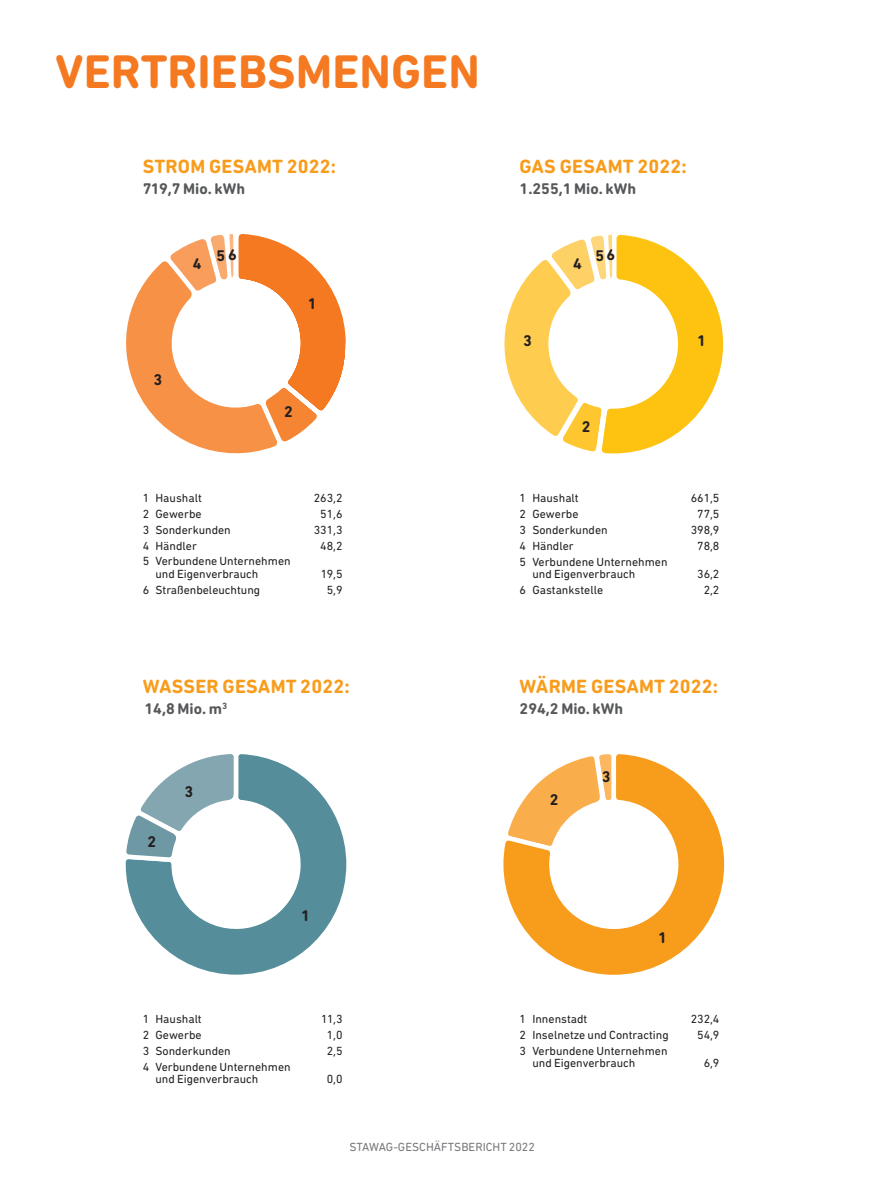
<style>
.page{position:relative;width:893px;height:1191px;background:#fff}
.page>*{position:absolute;margin:0;border:0;box-sizing:border-box;transform-origin:0 0}
.t1{font:700 48px "DIN Next Rounded LT Pro";color:#f47921}
.t2{font:700 19.5px "DIN Next Rounded LT Pro";letter-spacing:.01em;color:#f89c1c}
.t3{font:700 15.75px "DIN Next Rounded LT Pro";color:#57585a}
.t4{font:700 15.75px "DIN Next Rounded LT Pro";color:#231f20}
.t5{font:12px/12.8px "DIN Next Rounded LT Pro";color:#231f20}
.t6{font:12px "DIN Next Rounded LT Pro";color:#76787b}
</style>
<div class="page">
<svg style="left:503px;top:754px;width:222px;height:221px"></svg>
<svg style="left:125px;top:754px;width:222px;height:221px"></svg>
<svg style="left:125px;top:754px;width:115px;height:110px"></svg>
<svg style="left:126px;top:233px;width:220px;height:221px"></svg>
<svg style="left:504px;top:234px;width:220px;height:220px"></svg>
<h1 class="t1" style="left:55px;top:44px;width:426px">VERTRIEBSMENGEN</h1>
<h2 class="t2" style="left:143px;top:155px;width:195px">STROM GESAMT 2022:</h2>
<h3 class="t3" style="left:143px;top:180px;width:104px">719,7 Mio. kWh</h3>
<h3 class="t4" style="left:193px;top:254px;width:10px">4</h3>
<h3 class="t4" style="left:217px;top:245px;width:22px">56</h3>
<h3 class="t4" style="left:153px;top:370px;width:10px">3</h3>
<h3 class="t4" style="left:308px;top:294px;width:10px">1</h3>
<h3 class="t4" style="left:284px;top:402px;width:10px">2</h3>
<p class="t5" style="left:143px;top:491px;width:61px">1 Haushalt</p>
<p class="t5" style="left:314px;top:491px;width:30px">263,2</p>
<p class="t5" style="left:143px;top:507px;width:60px">2 Gewerbe</p>
<p class="t5" style="left:320px;top:507px;width:24px">51,6</p>
<p class="t5" style="left:143px;top:523px;width:90px">3 Sonderkunden</p>
<p class="t5" style="left:314px;top:523px;width:30px">331,3</p>
<p class="t5" style="left:143px;top:539px;width:56px">4 Händler</p>
<p class="t5" style="left:320px;top:539px;width:24px">48,2</p>
<p class="t5" style="left:155px;top:555px;width:137px;text-indent:-13px">5 Verbundene Unternehmen und Eigenverbrauch</p>
<p class="t5" style="left:321px;top:567px;width:23px">19,5</p>
<p class="t5" style="left:143px;top:583px;width:119px">6 Straßenbeleuchtung</p>
<p class="t5" style="left:327px;top:583px;width:17px">5,9</p>
<h2 class="t2" style="left:143px;top:675px;width:208px">WASSER GESAMT 2022:</h2>
<h3 class="t3" style="left:145px;top:700px;width:84px">14,8 Mio. m<sup>3</sup></h3>
<h3 class="t4" style="left:147px;top:832px;width:10px">2</h3>
<h3 class="t4" style="left:184px;top:782px;width:10px">3</h3>
<h3 class="t4" style="left:301px;top:906px;width:10px">1</h3>
<p class="t5" style="left:143px;top:1012px;width:61px">1 Haushalt</p>
<p class="t5" style="left:321px;top:1012px;width:23px">11,3</p>
<p class="t5" style="left:143px;top:1028px;width:60px">2 Gewerbe</p>
<p class="t5" style="left:327px;top:1028px;width:17px">1,0</p>
<p class="t5" style="left:143px;top:1044px;width:90px">3 Sonderkunden</p>
<p class="t5" style="left:327px;top:1044px;width:17px">2,5</p>
<p class="t5" style="left:155px;top:1060px;width:137px;text-indent:-13px">4 Verbundene Unternehmen und Eigenverbrauch</p>
<p class="t5" style="left:327px;top:1072px;width:17px">0,0</p>
<h2 class="t2" style="left:520px;top:155px;width:169px">GAS GESAMT 2022:</h2>
<h3 class="t3" style="left:520px;top:180px;width:118px">1.255,1 Mio. kWh</h3>
<h3 class="t4" style="left:523px;top:331px;width:10px">3</h3>
<h3 class="t4" style="left:573px;top:254px;width:10px">4</h3>
<h3 class="t4" style="left:595px;top:245px;width:21px">56</h3>
<h3 class="t4" style="left:582px;top:417px;width:10px">2</h3>
<h3 class="t4" style="left:697px;top:331px;width:10px">1</h3>
<p class="t5" style="left:520px;top:491px;width:61px">1 Haushalt</p>
<p class="t5" style="left:691px;top:491px;width:30px">661,5</p>
<p class="t5" style="left:520px;top:507px;width:60px">2 Gewerbe</p>
<p class="t5" style="left:697px;top:507px;width:24px">77,5</p>
<p class="t5" style="left:520px;top:523px;width:90px">3 Sonderkunden</p>
<p class="t5" style="left:691px;top:523px;width:30px">398,9</p>
<p class="t5" style="left:520px;top:539px;width:56px">4 Händler</p>
<p class="t5" style="left:697px;top:539px;width:24px">78,8</p>
<p class="t5" style="left:532px;top:555px;width:137px;text-indent:-13px">5 Verbundene Unternehmen und Eigenverbrauch</p>
<p class="t5" style="left:697px;top:568px;width:24px">36,2</p>
<p class="t5" style="left:520px;top:583px;width:85px">6 Gastankstelle</p>
<p class="t5" style="left:704px;top:583px;width:17px">2,2</p>
<h2 class="t2" style="left:520px;top:675px;width:200px">WÄRME GESAMT 2022:</h2>
<h3 class="t3" style="left:520px;top:700px;width:105px">294,2 Mio. kWh</h3>
<h3 class="t4" style="left:550px;top:790px;width:10px">2</h3>
<h3 class="t4" style="left:602px;top:767px;width:10px">3</h3>
<h3 class="t4" style="left:658px;top:928px;width:10px">1</h3>
<p class="t5" style="left:520px;top:1012px;width:69px">1 Innenstadt</p>
<p class="t5" style="left:691px;top:1012px;width:30px">232,4</p>
<p class="t5" style="left:520px;top:1028px;width:151px">2 Inselnetze und Contracting</p>
<p class="t5" style="left:697px;top:1028px;width:24px">54,9</p>
<p class="t5" style="left:532px;top:1044px;width:137px;text-indent:-13px">3 Verbundene Unternehmen und Eigenverbrauch</p>
<p class="t5" style="left:704px;top:1056px;width:17px">6,9</p>
<p class="t6" style="left:350px;top:1139px;width:187px">STAWAG-GESCHÄFTSBERICHT 2022</p>
</div>
